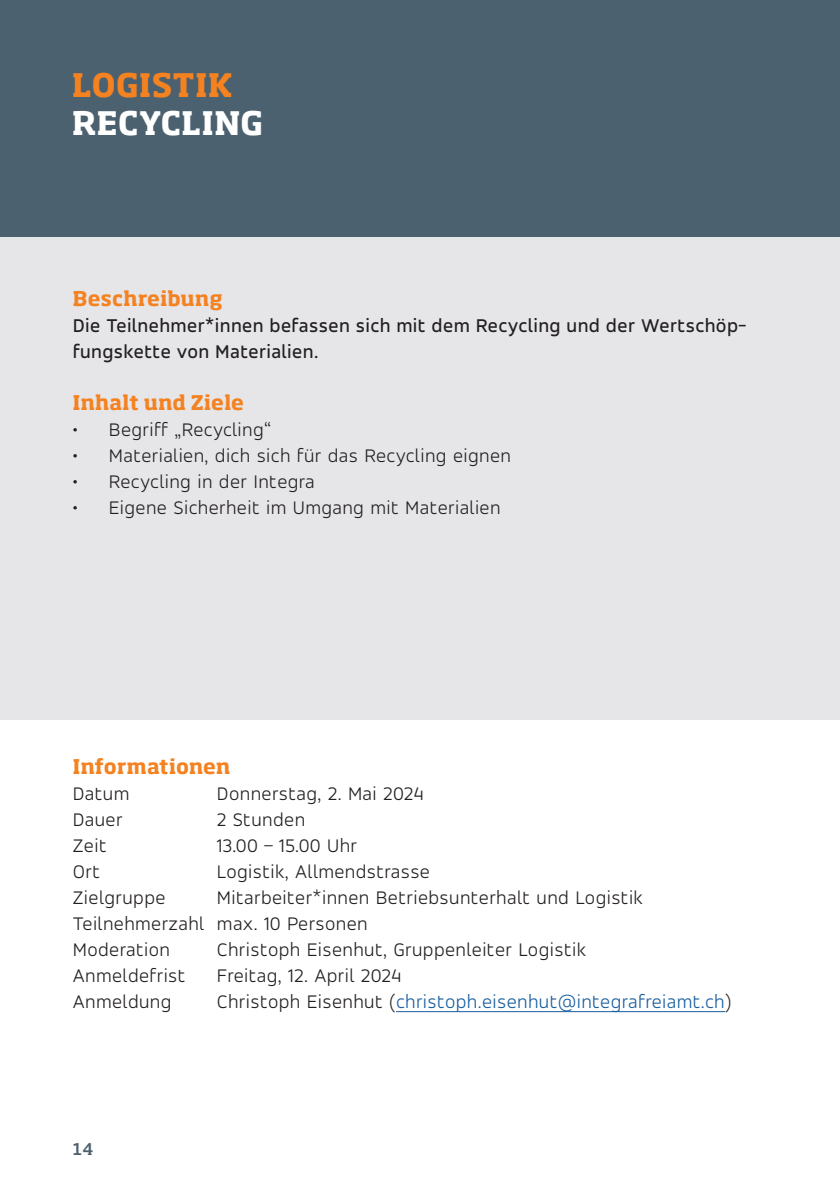
<style>
.page{position:relative;width:840px;height:1191px;background:#fff}
.page>*{position:absolute;margin:0;border:0;box-sizing:border-box;transform-origin:0 0}
.t1{font:700 32px "Soho Pro";letter-spacing:.02em;color:#fff}
.t2{font:700 32px "Soho Pro";letter-spacing:.02em;color:#f58220}
.t3{font:300 20px/26px "Accord";letter-spacing:.02em;color:#231f20}
.t4{font:500 20px/26px "Accord";letter-spacing:.02em;color:#231f20}
.t5{font:300 20px "Accord";letter-spacing:.02em;color:#175d9e}
.t6{font:700 20px "Soho Pro";letter-spacing:.015em;color:#f58220}
.t7{font:500 16px "Soho Pro";color:#4c616f}
.s1{color:#231f20}
</style>
<div class="page">
<div style="left:0;top:0;width:839px;height:238px;background:#4c616f"></div>
<div style="left:0;top:237px;width:839px;height:482px;background:#e6e6e9"></div>
<hr style="left:396px;top:1011px;width:328px;height:1px;background:#175d9e">
<h1 class="t2" style="left:72px;top:62px;width:162px">LOGISTIK</h1>
<h1 class="t1" style="left:72px;top:100px;width:192px">RECYCLING</h1>
<p class="t6" style="left:73px;top:284px;width:151px">Beschreibung</p>
<p class="t4" style="left:73px;top:312px;width:674px">Die Teilnehmer*innen befassen sich mit dem Recycling und der Wertschöp&shy;fungskette von Materialien.</p>
<p class="t6" style="left:73px;top:388px;width:173px">Inhalt und Ziele</p>
<p class="t3" style="left:73px;top:416px;width:200px">• Begriff „Recycling“</p>
<p class="t3" style="left:73px;top:442px;width:439px">• Materialien, dich sich für das Recycling eignen</p>
<p class="t3" style="left:73px;top:468px;width:243px">• Recycling in der Integra</p>
<p class="t3" style="left:73px;top:494px;width:429px">• Eigene Sicherheit im Umgang mit Materialien</p>
<p class="t6" style="left:73px;top:752px;width:159px">Informationen</p>
<p class="t3" style="left:73px;top:780px;width:58px">Datum</p>
<p class="t3" style="left:217px;top:780px;width:208px">Donnerstag, 2. Mai 2024</p>
<p class="t3" style="left:73px;top:806px;width:51px">Dauer</p>
<p class="t3" style="left:217px;top:806px;width:90px">2 Stunden</p>
<p class="t3" style="left:73px;top:832px;width:35px">Zeit</p>
<p class="t3" style="left:217px;top:832px;width:141px">13.00 – 15.00 Uhr</p>
<p class="t3" style="left:73px;top:858px;width:29px">Ort</p>
<p class="t3" style="left:217px;top:858px;width:214px">Logistik, Allmendstrasse</p>
<p class="t3" style="left:73px;top:884px;width:94px">Zielgruppe</p>
<p class="t3" style="left:73px;top:884px;width:571px;text-indent:144px">Mitarbeiter*innen Betriebsunterhalt und Logistik<br>Teilnehmerzahl max. 10 Personen<br>Moderation</p>
<p class="t3" style="left:217px;top:936px;width:370px">Christoph Eisenhut, Gruppenleiter Logistik</p>
<p class="t3" style="left:73px;top:962px;width:114px">Anmeldefrist</p>
<p class="t3" style="left:217px;top:962px;width:186px">Freitag, 12. April 2024</p>
<p class="t3" style="left:73px;top:988px;width:100px">Anmeldung</p>
<p class="t5" style="left:217px;top:989px;width:516px"><span class="s1">Christoph Eisenhut (</span>christoph.eisenhut@integrafreiamt.ch<span class="s1">)</span></p>
<p class="t7" style="left:73px;top:1137px;width:22px">14</p>
</div>
